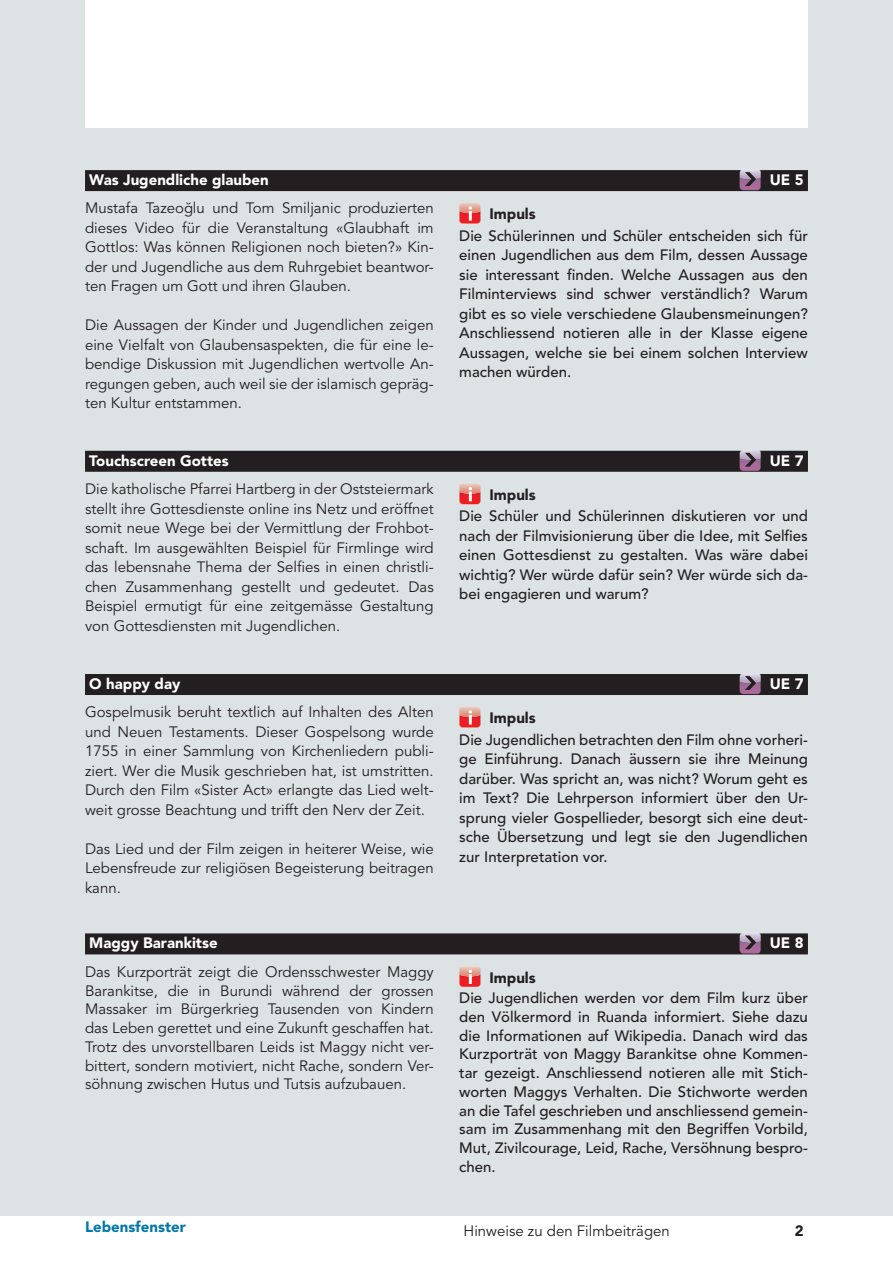
<style>
.page{position:relative;width:893px;height:1263px;background:#fff}
.page>*{position:absolute;margin:0;border:0;box-sizing:border-box;transform-origin:0 0}
.t1{font:15px/19.5px "Avenir";color:#231f20;text-align:justify}
.Impuls{font:500 15px/19.5px "Avenir";color:#231f20;text-align:justify}
.Titel{font:900 15px "Avenir";color:#fff}
.Titel-2{font:900 15px "Avenir";color:#231f20}
.t2{font:900 15px "Avenir";color:#0077ab}
</style>
<div class="page">
<div style="left:0;top:0;width:893px;height:1215px;background:#dde2e4"></div>
<div style="left:85px;top:0;width:723px;height:128px;background:#fff"></div>
<div style="left:85px;top:170px;width:723px;height:21px;background:#231f20"></div>
<svg style="left:740px;top:170px;width:21px;height:20px"></svg>
<svg style="left:459px;top:203px;width:21px;height:21px"></svg>
<div style="left:85px;top:451px;width:723px;height:21px;background:#231f20"></div>
<svg style="left:740px;top:450px;width:21px;height:21px"></svg>
<svg style="left:459px;top:483px;width:21px;height:21px"></svg>
<div style="left:85px;top:674px;width:723px;height:21px;background:#231f20"></div>
<svg style="left:740px;top:674px;width:21px;height:20px"></svg>
<svg style="left:459px;top:707px;width:21px;height:21px"></svg>
<div style="left:85px;top:933px;width:723px;height:21px;background:#231f20"></div>
<svg style="left:740px;top:933px;width:21px;height:20px"></svg>
<svg style="left:459px;top:966px;width:21px;height:21px"></svg>
<p class="Titel" style="left:89px;top:171px;width:181px">Was Jugendliche glauben</p>
<p class="Titel" style="left:770px;top:171px;width:35px">UE 5</p>
<p class="Titel-2" style="left:489px;top:205px;width:48px">Impuls</p>
<p class="Impuls" style="left:459px;top:226px;width:350px">Die Schülerinnen und Schüler entscheiden sich für einen Jugendlichen aus dem Film, dessen Aussage sie interessant finden. Welche Aussagen aus den Filminterviews sind schwer verständlich? Warum gibt es so viele verschiedene Glaubensmeinungen?<br>Anschliessend notieren alle in der Klasse eigene Aussagen, welche sie bei einem solchen Interview machen würden.</p>
<p class="t1" style="left:85px;top:199px;width:350px">Mustafa Tazeog˘ lu und Tom Smiljanic produzierten dieses Video für die Veranstaltung «Glaubhaft im Gottlos: Was können Religionen noch bieten?» Kin&shy;der und Jugendliche aus dem Ruhrgebiet beantwor&shy;ten Fragen um Gott und ihren Glauben.</p>
<p class="t1" style="left:85px;top:316px;width:350px">Die Aussagen der Kinder und Jugendlichen zeigen eine Vielfalt von Glaubensaspekten, die für eine le&shy;bendige Diskussion mit Jugendlichen wertvolle An&shy;regungen geben, auch weil sie der islamisch gepräg&shy;ten Kultur entstammen.</p>
<p class="Titel" style="left:89px;top:451px;width:141px">Touchscreen Gottes</p>
<p class="Titel" style="left:770px;top:451px;width:35px">UE 7</p>
<p class="Titel-2" style="left:489px;top:486px;width:48px">Impuls</p>
<p class="Impuls" style="left:459px;top:507px;width:350px">Die Schüler und Schülerinnen diskutieren vor und nach der Filmvisionierung über die Idee, mit Selfies einen Gottesdienst zu gestalten. Was wäre dabei wichtig? Wer würde dafür sein? Wer würde sich da&shy;bei engagieren und warum?</p>
<p class="t1" style="left:85px;top:480px;width:350px">Die katholische Pfarrei Hartberg in der Oststeiermark stellt ihre Gottesdienste online ins Netz und eröffnet somit neue Wege bei der Vermittlung der Frohbot&shy;schaft. Im ausgewählten Beispiel für Firmlinge wird das lebensnahe Thema der Selfies in einen christli&shy;chen Zusammenhang gestellt und gedeutet. Das Beispiel ermutigt für eine zeitgemässe Gestaltung von Gottesdiensten mit Jugendlichen.</p>
<p class="Titel" style="left:89px;top:675px;width:93px">O happy day</p>
<p class="Titel" style="left:770px;top:675px;width:35px">UE 7</p>
<p class="Titel-2" style="left:489px;top:709px;width:48px">Impuls</p>
<p class="Impuls" style="left:459px;top:730px;width:350px">Die Jugendlichen betrachten den Film ohne vorheri&shy;ge Einführung. Danach äussern sie ihre Meinung darüber. Was spricht an, was nicht? Worum geht es im Text? Die Lehrperson informiert über den Ur&shy;sprung vieler Gospellieder, besorgt sich eine deut&shy;sche Übersetzung und legt sie den Jugendlichen zur Interpretation vor.</p>
<p class="t1" style="left:85px;top:703px;width:350px">Gospelmusik beruht textlich auf Inhalten des Alten und Neuen Testaments. Dieser Gospelsong wurde 1755 in einer Sammlung von Kirchenliedern publi&shy;ziert. Wer die Musik geschrieben hat, ist umstritten.<br>Durch den Film «Sister Act» erlangte das Lied welt&shy;weit grosse Beachtung und trifft den Nerv der Zeit.</p>
<p class="t1" style="left:85px;top:839px;width:350px">Das Lied und der Film zeigen in heiterer Weise, wie Lebensfreude zur religiösen Begeisterung beitragen kann.</p>
<p class="Titel" style="left:89px;top:934px;width:130px">Maggy Barankitse</p>
<p class="Titel" style="left:770px;top:934px;width:35px">UE 8</p>
<p class="Titel-2" style="left:489px;top:968px;width:48px">Impuls</p>
<p class="Impuls" style="left:459px;top:989px;width:350px;line-height:18.8px">Die Jugendlichen werden vor dem Film kurz über den Völkermord in Ruanda informiert. Siehe dazu die Informationen auf Wikipedia. Danach wird das Kurzporträt von Maggy Barankitse ohne Kommen&shy;tar gezeigt. Anschliessend notieren alle mit Stich&shy;worten Maggys Verhalten. Die Stichworte werden an die Tafel geschrieben und anschliessend gemein&shy;sam im Zusammenhang mit den Begriffen Vorbild, Mut, Zivilcourage, Leid, Rache, Versöhnung bespro&shy;chen.</p>
<p class="t1" style="left:85px;top:963px;width:350px;line-height:18.8px">Das Kurzporträt zeigt die Ordensschwester Maggy Barankitse, die in Burundi während der grossen Massaker im Bürgerkrieg Tausenden von Kindern das Leben gerettet und eine Zukunft geschaffen hat.<br>Trotz des unvorstellbaren Leids ist Maggy nicht ver&shy;bittert, sondern motiviert, nicht Rache, sondern Ver&shy;söhnung zwischen Hutus und Tutsis aufzubauen.</p>
<p class="t2" style="left:85px;top:1217px;width:102px">Lebensfenster</p>
<p class="t1" style="left:463px;top:1222px;width:208px">Hinweise zu den Filmbeiträgen</p>
<p class="Titel-2" style="left:795px;top:1222px;width:10px">2</p>
</div>
